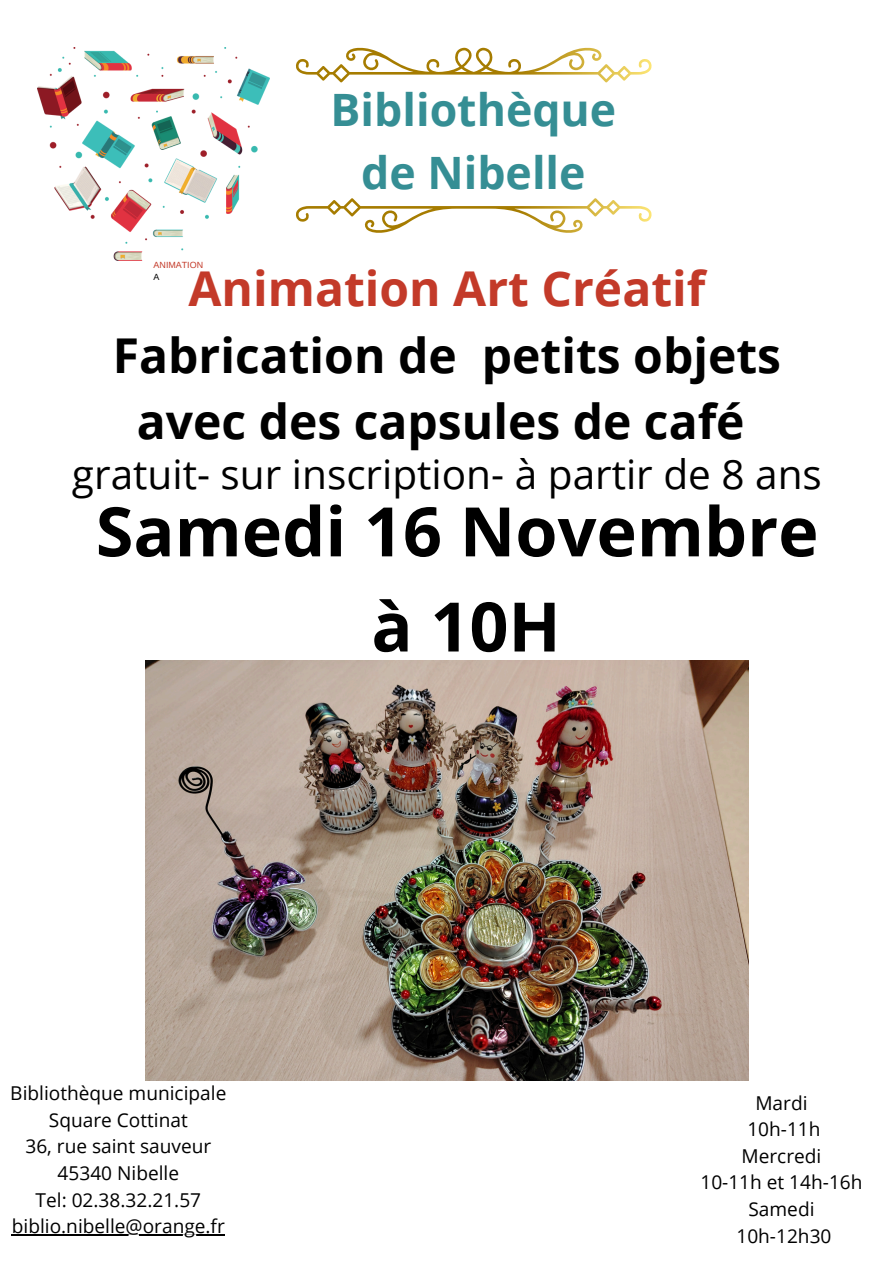
<style>
.page{position:relative;width:894px;height:1264px;background:#fff}
.page>*{position:absolute;margin:0;border:0;box-sizing:border-box;transform-origin:0 0}
.t1{font:700 68.25px/95.1px "Open Sans";color:#000;text-align:center}
.t2{font:700 48px/66.3px "Open Sans";color:#000;text-align:center}
.t3{font:700 44.55px/62.4px "Open Sans";color:#358e94;text-align:center}
.t4{font:40.5px "Open Sans";color:#000}
.t5{font:19.05px/26.5px "Open Sans";color:#000;text-align:center}
.t6{font:8.85px "Arimo";color:#c33a29}
.t7{font:8.85px "Arimo";color:#000}
.s1{color:#c33a29}
</style>
<div class="page">
<svg style="left:296px;top:48px;width:355px;height:185px"></svg>
<img style="left:38px;top:47px;width:232px;height:213px">
<img style="left:146px;top:660px;width:602px;height:420px">
<hr style="left:12px;top:1234px;width:213px;height:2px;background:#000">
<h2 class="t3" style="left:330px;top:78px;width:287px">Bibliothèque de Nibelle</h2>
<h2 class="t6" style="left:154px;top:260px;width:51px">ANIMATION</h2>
<p class="t7" style="left:154px;top:272px;width:7px">A</p>
<h4 class="t2" style="left:113px;top:254px;width:669px"><span class="s1">Animation Art Créatif<br></span>Fabrication de petits objets avec des capsules de café</h4>
<h4 class="t4" style="left:72px;top:445px;width:751px">gratuit- sur inscription- à partir de 8 ans</h4>
<p class="t1" style="left:96px;top:482px;width:724px">Samedi 16 Novembre à 10H</p>
<h3 class="t5" style="left:10px;top:1079px;width:217px">Bibliothèque municipale<br>Square Cottinat<br>36, rue saint sauveur<br>45340 Nibelle<br>Tel: 02.38.32.21.57</h3>
<h1 class="t5" style="left:12px;top:1212px;width:214px">biblio.nibelle@orange.fr</h1>
<p class="t5" style="left:700px;top:1088px;width:163px">Mardi<br>10h-11h<br>Mercredi<br>10-11h et 14h-16h<br>Samedi<br>10h-12h30</p>
</div>
